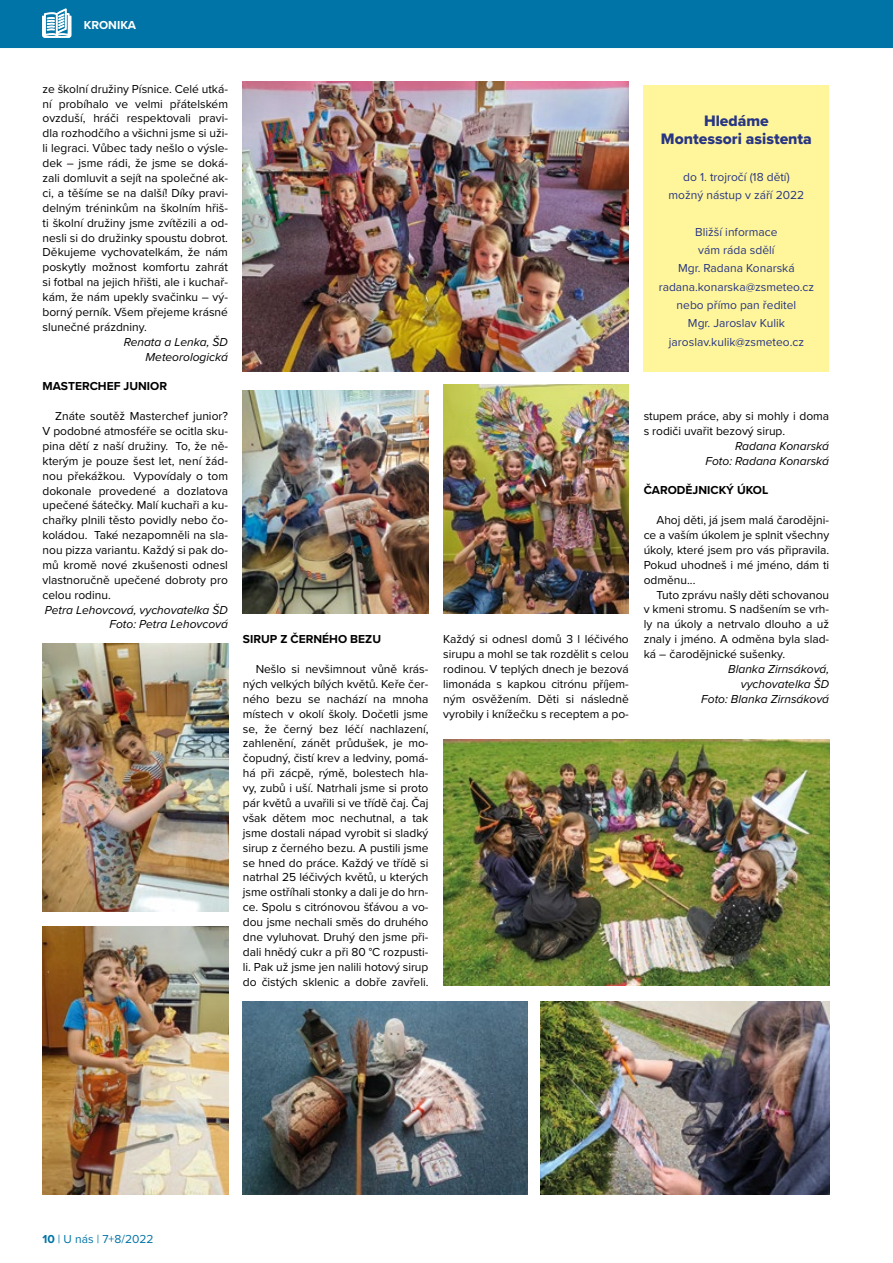
<style>
.page{position:relative;width:893px;height:1263px;background:#fff}
.page>*{position:absolute;margin:0;border:0;box-sizing:border-box;transform-origin:0 0}
.t1{font:15.75px/18.3px "Proxima Nova Extrabld";color:#283583;text-align:center}
.t2{font:12px/14.9px "Proxima Nova";color:#000;text-align:justify}
.t3{font:12px/18.3px "Proxima Nova";color:#283583;text-align:center}
.t4{font:italic 12px/14.9px "Proxima Nova";color:#000;text-align:right}
.t5{font:700 12px "Proxima Nova";color:#000}
.t6{font:12px "Proxima Nova";color:#0074a6}
.t7{font:700 12px "Proxima Nova";color:#fff}
.s1{font-weight:700}
</style>
<div class="page">
<div style="left:0;top:0;width:893px;height:48px;background:#0074a6"></div>
<svg style="left:42px;top:8px;width:29px;height:30px"></svg>
<div style="left:644px;top:85px;width:185px;height:286px;background:#fff69b"></div>
<img style="left:43px;top:643px;width:185px;height:268px">
<img style="left:43px;top:926px;width:185px;height:268px">
<img style="left:443px;top:384px;width:186px;height:230px">
<img style="left:243px;top:390px;width:185px;height:224px">
<img style="left:243px;top:82px;width:386px;height:289px">
<img style="left:443px;top:739px;width:386px;height:247px">
<img style="left:243px;top:1002px;width:284px;height:192px">
<img style="left:541px;top:1002px;width:288px;height:192px">
<p class="t7" style="left:84px;top:16px;width:54px">KRONIKA</p>
<p class="t2" style="left:43px;top:81px;width:187px">ze školní družiny Písnice. Celé utká&shy;ní probíhalo ve velmi přátelském ovzduší, hráči respektovali pravi&shy;dla rozhodčího a všichni jsme si uži&shy;li legraci. Vůbec tady nešlo o výsle&shy;dek – jsme rádi, že jsme se doká&shy;zali domluvit a sejít na společné ak&shy;ci, a těšíme se na další! Díky pravi&shy;delným tréninkům na školním hřiš&shy;ti školní družiny jsme zvítězili a od&shy;nesli si do družinky spoustu dobrot.<br>Děkujeme vychovatelkám, že nám poskytly možnost komfortu zahrát si fotbal na jejich hřišti, ale i kuchař&shy;kám, že nám upekly svačinku – vý&shy;borný perník. Všem přejeme krásné slunečné prázdniny.</p>
<p class="t4" style="left:124px;top:334px;width:106px">Renata a Lenka, ŠD<br>Meteorologická</p>
<p class="t5" style="left:43px;top:377px;width:126px">MASTERCHEF JUNIOR</p>
<p class="t2" style="left:43px;top:408px;width:187px;text-indent:13px">Znáte soutěž Masterchef junior?<br>V podobné atmosféře se ocitla sku&shy;pina dětí z naší družiny. To, že ně&shy;kterým je pouze šest let, není žád&shy;nou překážkou. Vypovídaly o tom dokonale provedené a dozlatova upečené šátečky. Malí kuchaři a ku&shy;chařky plnili těsto povidly nebo čo&shy;koládou. Také nezapomněli na sla&shy;nou pizza variantu. Každý si pak do&shy;mů kromě nové zkušenosti odnesl vlastnoručně upečené dobroty pro celou rodinu.</p>
<p class="t4" style="left:45px;top:602px;width:185px">Petra Lehovcová, vychovatelka ŠD<br>Foto: Petra Lehovcová</p>
<p class="t5" style="left:243px;top:630px;width:140px">SIRUP Z ČERNÉHO BEZU</p>
<p class="t2" style="left:243px;top:661px;width:187px;text-indent:13px">Nešlo si nevšimnout vůně krás&shy;ných velkých bílých květů. Keře čer&shy;ného bezu se nachází na mnoha místech v okolí školy. Dočetli jsme se, že černý bez léčí nachlazení, zahlenění, zánět průdušek, je mo&shy;čopudný, čistí krev a ledviny, pomá&shy;há při zácpě, rýmě, bolestech hla&shy;vy, zubů i uší. Natrhali jsme si proto pár květů a uvařili si ve třídě čaj. Čaj však dětem moc nechutnal, a tak jsme dostali nápad vyrobit si sladký sirup z černého bezu. A pustili jsme se hned do práce. Každý ve třídě si natrhal 25 léčivých květů, u kterých jsme ostříhali stonky a dali je do hrn&shy;ce. Spolu s citrónovou šťávou a vo&shy;dou jsme nechali směs do druhého dne vyluhovat. Druhý den jsme při&shy;dali hnědý cukr a při 80 °C rozpusti&shy;li. Pak už jsme jen nalili hotový sirup do čistých sklenic a dobře zavřeli.</p>
<p class="t2" style="left:443px;top:631px;width:187px">Každý si odnesl domů 3 l léčivého sirupu a mohl se tak rozdělit s celou rodinou. V teplých dnech je bezová limonáda s kapkou citrónu příjem&shy;ným osvěžením. Děti si následně vyrobily i knížečku s receptem a po-</p>
<h1 class="t1" style="left:661px;top:111px;width:153px">Hledáme<br>Montessori asistenta</h1>
<p class="t3" style="left:669px;top:167px;width:137px">do 1. trojročí (18 dětí) možný nástup v září 2022</p>
<p class="t3" style="left:659px;top:222px;width:157px">Bližší informace<br>vám ráda sdělí<br>Mgr. Radana Konarská radana.konarska@zsmeteo.cz nebo přímo pan ředitel<br>Mgr. Jaroslav Kulik jaroslav.kulik@zsmeteo.cz</p>
<p class="t2" style="left:644px;top:408px;width:187px">stupem práce, aby si mohly i doma s rodiči uvařit bezový sirup.</p>
<p class="t4" style="left:705px;top:438px;width:125px">Radana Konarská<br>Foto: Radana Konarská</p>
<p class="t5" style="left:644px;top:481px;width:126px">ČARODĚJNICKÝ ÚKOL</p>
<p class="t2" style="left:644px;top:512px;width:187px;text-indent:13px">Ahoj děti, já jsem malá čarodějni&shy;ce a vaším úkolem je splnit všechny úkoly, které jsem pro vás připravila.<br>Pokud uhodneš i mé jméno, dám ti odměnu...</p>
<p class="t2" style="left:644px;top:587px;width:187px;text-indent:13px">Tuto zprávu našly děti schovanou v kmeni stromu. S nadšením se vrh&shy;ly na úkoly a netrvalo dlouho a už znaly i jméno. A odměna byla slad&shy;ká – čarodějnické sušenky.</p>
<p class="t4" style="left:701px;top:661px;width:129px">Blanka Zirnsáková, vychovatelka ŠD<br>Foto: Blanka Zirnsáková</p>
<p class="t6" style="left:43px;top:1230px;width:113px"><span class="s1">10</span> | U nás | 7+8/2022</p>
</div>
